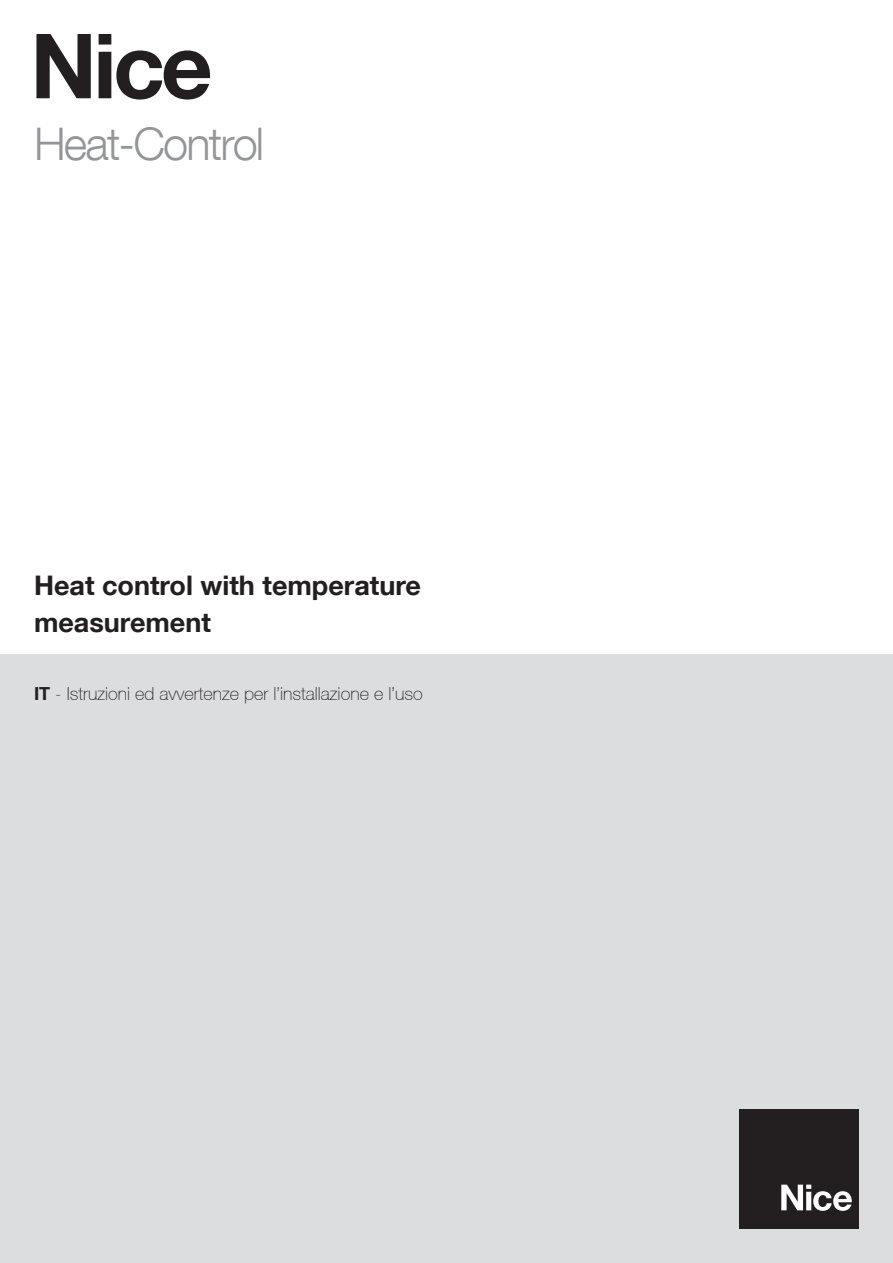
<style>
.page{position:relative;width:893px;height:1263px;background:#fff}
.page>*{position:absolute;margin:0;border:0;box-sizing:border-box;transform-origin:0 0}
.t1{font:700 90px "Helvetica Neue LT Com";color:#231f20}
.Normale{font:300 45px "Helvetica Neue LT Com";letter-spacing:-.04em;color:#939598}
.t2{font:700 27px "Helvetica Neue LT Com";color:#231f20}
.t3{font:100 18px "Helvetica Neue CE";color:#231f20}
.s1{font-family:"Helvetica Neue LT Com";font-weight:700}
</style>
<div class="page">
<div style="left:0;top:655px;width:893px;height:608px;background:#dcdddf"></div>
<div style="left:740px;top:1110px;width:119px;height:119px;background:#231f20"></div>
<svg style="left:781px;top:1184px;width:71px;height:27px"></svg>
<p class="t1" style="left:30px;top:9px;width:184px">Nice</p>
<p class="Normale" style="left:34px;top:117px;width:232px">Heat-Control</p>
<p class="t2" style="left:34px;top:568px;width:388px">Heat control with temperature</p>
<p class="t2" style="left:34px;top:605px;width:178px">measurement</p>
<p class="t3" style="left:34px;top:683px;width:390px"><span class="s1">IT</span> - Istruzioni ed avvertenze per l’installazione e l’uso</p>
</div>
